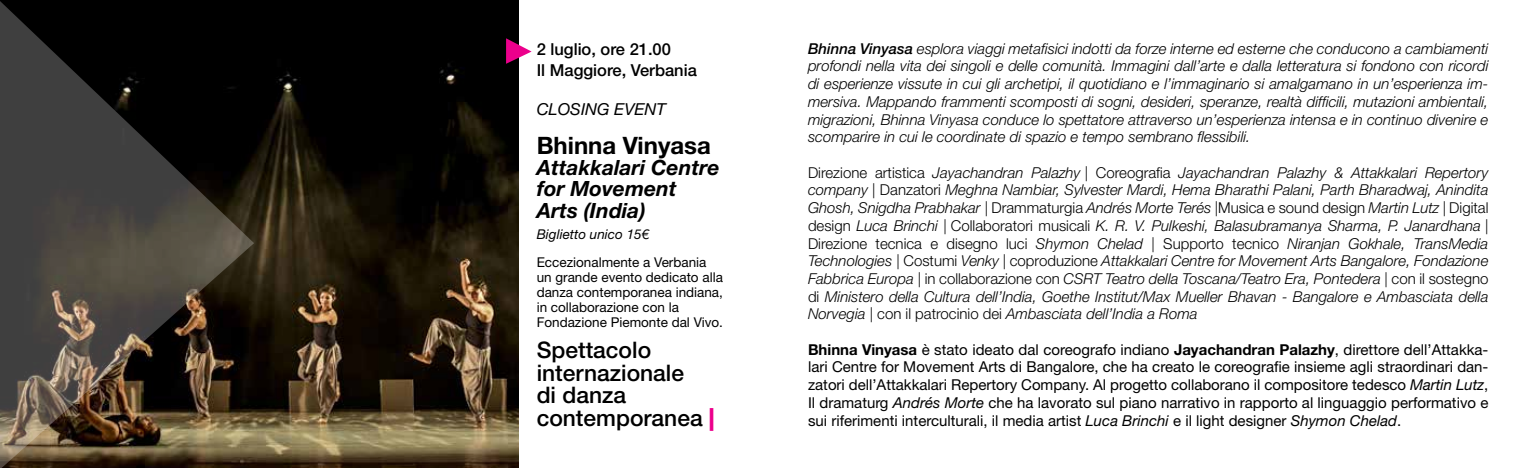
<style>
.page{position:relative;width:1531px;height:468px;background:#fff}
.page>*{position:absolute;margin:0;border:0;box-sizing:border-box;transform-origin:0 0}
.t1{font:700 24px "Helvetica Neue LT";color:#000}
.t2{font:500 22.8px/22.5px "Helvetica Neue LT";color:#000}
.t3{font:italic 700 21px/21px "Helvetica Neue LT";color:#000}
.t4{font:500 16.5px/21px "Helvetica Neue LT";color:#000}
.t5{font:italic 16.5px "Helvetica Neue LT";color:#000}
.t6{font:italic 300 15px/17.7px "Helvetica Neue LT";color:#000;text-align:justify}
.t7{font:15px/17.7px "Helvetica Neue LT";color:#000;text-align:justify}
.t8{font:13.5px/15px "Helvetica Neue LT";color:#000}
.t9{font:italic 13.5px "Helvetica Neue LT";color:#000}
.s1{font-weight:900;color:#ec008c}
.s2{font-weight:500}
.s3{font-style:normal}
.s4{font-weight:700}
.s5{font-style:italic}
</style>
<div class="page">
<img style="left:254px;top:0;width:265px;height:468px">
<svg style="left:506px;top:38px;width:25px;height:26px"></svg>
<svg style="left:0;top:0;width:254px;height:468px;background:#38322a"></svg>
<p class="t4" style="left:537px;top:39px;width:162px">2 luglio, ore 21.00<br>Il Maggiore, Verbania</p>
<p class="t5" style="left:537px;top:100px;width:131px">CLOSING EVENT</p>
<h1 class="t1" style="left:537px;top:131px;width:176px">Bhinna Vinyasa</h1>
<h3 class="t3" style="left:537px;top:157px;width:184px">Attakkalari Centre for Movement<br>Arts (India)</h3>
<p class="t9" style="left:537px;top:225px;width:114px">Biglietto unico 15€</p>
<p class="t8" style="left:537px;top:254px;width:188px">Eccezionalmente a Verbania un grande evento dedicato alla danza contemporanea indiana, in collaborazione con la<br>Fondazione Piemonte dal Vivo.</p>
<h2 class="t2" style="left:537px;top:338px;width:179px">Spettacolo internazionale<br>di danza contemporanea <span class="s1">|</span></h2>
<p class="t6" style="left:808px;top:39px;width:682px"><span class="s2">Bhinna Vinyasa</span> esplora viaggi metafisici indotti da forze interne ed esterne che conducono a cambiamenti profondi nella vita dei singoli e delle comunità. Immagini dall’arte e dalla letteratura si fondono con ricordi di esperienze vissute in cui gli archetipi, il quotidiano e l’immaginario si amalgamano in un’esperienza im&shy;mersiva. Mappando frammenti scomposti di sogni, desideri, speranze, realtà difficili, mutazioni ambientali, migrazioni, Bhinna Vinyasa conduce lo spettatore attraverso un’esperienza intensa e in continuo divenire e scomparire in cui le coordinate di spazio e tempo sembrano flessibili.</p>
<p class="t6" style="left:808px;top:163px;width:682px"><span class="s3">Direzione artistica</span> Jayachandran Palazhy <span class="s3">| Coreografia</span> Jayachandran Palazhy &amp; Attakkalari Repertory company <span class="s3">| Danzatori</span> Meghna Nambiar, Sylvester Mardi, Hema Bharathi Palani, Parth Bharadwaj, Anindita Ghosh, Snigdha Prabhakar <span class="s3">| Drammaturgia</span> Andrés Morte Terés <span class="s3">|Musica e sound design</span> Martin Lutz <span class="s3">| Digital design</span> Luca Brinchi <span class="s3">| Collaboratori musicali</span> K. R. V. Pulkeshi, Balasubramanya Sharma, P. Janardhana <span class="s3">| Direzione tecnica e disegno luci</span> Shymon Chelad <span class="s3">| Supporto tecnico</span> Niranjan Gokhale, TransMedia Technologies <span class="s3">| Costumi</span> Venky <span class="s3">| coproduzione</span> Attakkalari Centre for Movement Arts Bangalore, Fondazione Fabbrica Europa <span class="s3">| in collaborazione con</span> CSRT Teatro della Toscana/Teatro Era, Pontedera <span class="s3">| con il sostegno di</span> Ministero della Cultura dell’India, Goethe Institut/Max Mueller Bhavan - Bangalore e Ambasciata della Norvegia <span class="s3">| con il patrocinio dei</span> Ambasciata dell’India a Roma</p>
<p class="t7" style="left:808px;top:340px;width:682px"><span class="s4">Bhinna Vinyasa</span> è stato ideato dal coreografo indiano <span class="s4">Jayachandran Palazhy</span>, direttore dell’Attakka&shy;lari Centre for Movement Arts di Bangalore, che ha creato le coreografie insieme agli straordinari dan&shy;zatori dell’Attakkalari Repertory Company. Al progetto collaborano il compositore tedesco <span class="s5">Martin Lutz</span>, Il dramaturg <span class="s5">Andrés Morte</span> che ha lavorato sul piano narrativo in rapporto al linguaggio performativo e sui riferimenti interculturali, il media artist <span class="s5">Luca Brinchi</span> e il light designer <span class="s5">Shymon Chelad</span>.</p>
</div>
